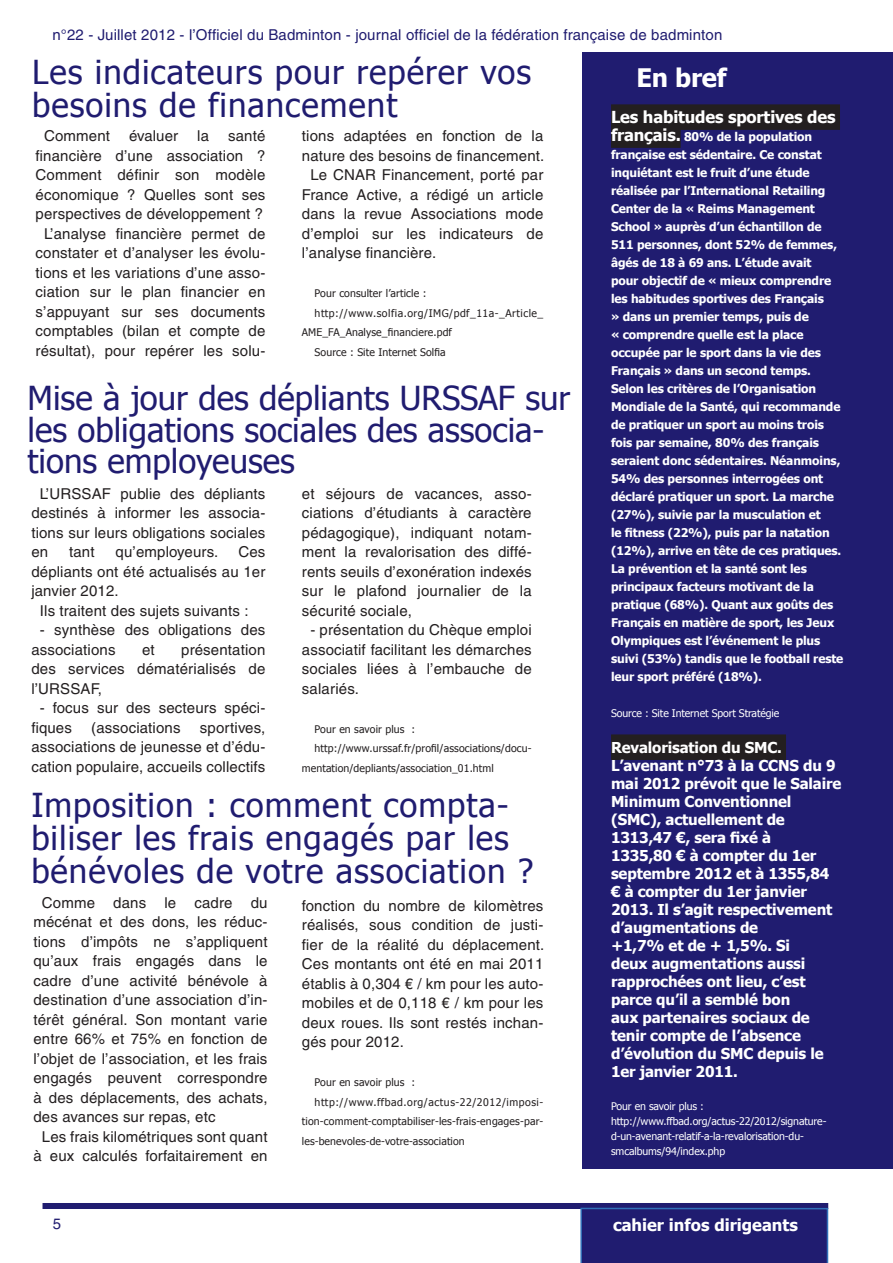
<style>
.page{position:relative;width:893px;height:1263px;background:#fff}
.page>*{position:absolute;margin:0;border:0;box-sizing:border-box;transform-origin:0 0}
.t1{font:33px/33px "Tahoma";letter-spacing:.03em;color:#201c70}
.t2{font:33px/31.5px "Tahoma";color:#201c70}
.t3{font:700 25.5px "Tahoma";letter-spacing:-.01em;color:#fff}
.t4{font:700 16.5px "Tahoma";letter-spacing:-.01em;color:#fff}
.t5{font:15px/19.5px "Helvetica";letter-spacing:.01em;color:#231f20;text-align:justify}
.t6{font:700 15px/18px "Tahoma";letter-spacing:-.01em;color:#fff}
.t7{font:15px "Helvetica";letter-spacing:.01em;color:#201c70}
.t8{font:700 12px/18px "Tahoma";letter-spacing:-.01em;color:#fff}
.t9{font:10.5px "Tahoma";letter-spacing:.01em;color:#231f20}
.t10{font:10.5px/15px "Tahoma";letter-spacing:-.01em;color:#fff}
.t11{font:10.5px "Tahoma";letter-spacing:.05em;color:#231f20}
.s1{font-size:16.5px}
</style>
<div class="page">
<div style="left:43px;top:1203px;width:785px;height:6px;background:#201c70"></div>
<div style="left:580px;top:1208px;width:248px;height:55px;background:#201c70"></div>
<div style="left:582px;top:53px;width:311px;height:1116px;background:#201c70"></div>
<div style="left:611px;top:104px;width:229px;height:26px;background:#231f20"></div>
<div style="left:611px;top:122px;width:70px;height:26px;background:#231f20"></div>
<div style="left:611px;top:734px;width:175px;height:26px;background:#231f20"></div>
<p class="t7" style="left:52px;top:26px;width:671px">n°22 - Juillet 2012 - l’Officiel du Badminton - journal officiel de la fédération française de badminton</p>
<h1 class="t1" style="left:32px;top:54px;width:500px">Les indicateurs pour repérer vos besoins de financement</h1>
<p class="t5" style="left:44px;top:126px;width:67px">Comment</p>
<p class="t5" style="left:129px;top:126px;width:51px">évaluer</p>
<p class="t5" style="left:197px;top:126px;width:13px">la</p>
<p class="t5" style="left:36px;top:126px;width:231px;text-align:right">santé<br>financière d’une association ?<br>Comment définir son modèle économique ? Quelles sont ses perspectives de développement ?<br>L’analyse financière permet de constater et d’analyser les évolu&shy;tions et les variations d’une asso&shy;ciation sur le plan financier en s’appuyant sur ses documents comptables (bilan et compte de résultat), pour repérer les solu-</p>
<p class="t5" style="left:302px;top:126px;width:243px">tions adaptées en fonction de la</p>
<p class="t5" style="left:302px;top:146px;width:244px">nature des besoins de financement.</p>
<p class="t5" style="left:310px;top:165px;width:234px">Le CNAR Financement, porté par</p>
<p class="t5" style="left:302px;top:185px;width:243px">France Active, a rédigé un article</p>
<p class="t5" style="left:302px;top:204px;width:243px">dans la revue Associations mode</p>
<p class="t5" style="left:302px;top:224px;width:243px">d’emploi sur les indicateurs de</p>
<p class="t5" style="left:302px;top:243px;width:136px">l’analyse financière.</p>
<p class="t9" style="left:315px;top:286px;width:113px">Pour consulter l’article :</p>
<p class="t11" style="left:315px;top:306px;width:230px">http://www.solfia.org/IMG/pdf_11a-_Article_</p>
<p class="t9" style="left:302px;top:325px;width:152px">AME_FA_Analyse_financiere.pdf</p>
<p class="t9" style="left:315px;top:345px;width:132px">Source : Site Internet Solfia</p>
<h1 class="t2" style="left:28px;top:381px;width:544px">Mise à jour des dépliants URSSAF sur les obligations sociales des associa&shy;tions employeuses</h1>
<p class="t5" style="left:31px;top:483px;width:236px;text-indent:9px">L’URSSAF publie des dépliants destinés à informer les associa&shy;tions sur leurs obligations sociales en</p>
<p class="t5" style="left:302px;top:483px;width:231px">et séjours de vacances, asso&shy;ciations d’étudiants à caractère pédagogique), indiquant notam&shy;ment la revalorisation des diffé&shy;rents seuils d’exonération indexés sur le plafond journalier de la sécurité sociale,</p>
<p class="t5" style="left:302px;top:620px;width:231px;text-indent:9px">- présentation du Chèque emploi associatif facilitant les démarches sociales liées à l’embauche de salariés.</p>
<p class="t9" style="left:315px;top:722px;width:102px">Pour en savoir plus :</p>
<p class="t9" style="left:315px;top:741px;width:219px">http://www.urssaf.fr/profil/associations/docu-</p>
<p class="t9" style="left:302px;top:761px;width:193px">mentation/depliants/association_01.html</p>
<h1 class="t1" style="left:31px;top:787px;width:503px">Imposition : comment compta&shy;biliser les frais engagés par les bénévoles de votre association ?</h1>
<p class="t5" style="left:42px;top:893px;width:227px">Comme dans le cadre du</p>
<p class="t5" style="left:33px;top:912px;width:236px">mécénat et des dons, les réduc-</p>
<p class="t5" style="left:33px;top:932px;width:236px">tions d’impôts ne s’appliquent</p>
<p class="t5" style="left:33px;top:951px;width:236px">qu’aux frais engagés dans le</p>
<p class="t5" style="left:33px;top:971px;width:236px">cadre d’une activité bénévole à</p>
<p class="t5" style="left:33px;top:990px;width:236px">destination d’une association d’in-</p>
<p class="t5" style="left:33px;top:1010px;width:236px">térêt général. Son montant varie</p>
<p class="t5" style="left:33px;top:1029px;width:236px">entre 66% et 75% en fonction de</p>
<p class="t5" style="left:33px;top:1049px;width:235px">l’objet de l’association, et les frais</p>
<p class="t5" style="left:33px;top:1068px;width:236px">engagés peuvent correspondre</p>
<p class="t5" style="left:33px;top:1088px;width:236px">à des déplacements, des achats,</p>
<p class="t5" style="left:33px;top:1107px;width:184px">des avances sur repas, etc</p>
<p class="t5" style="left:42px;top:1127px;width:227px">Les frais kilométriques sont quant</p>
<p class="t5" style="left:33px;top:1146px;width:236px">à eux calculés forfaitairement en</p>
<p class="t5" style="left:69px;top:542px;width:27px">tant</p>
<p class="t5" style="left:116px;top:542px;width:104px">qu’employeurs.</p>
<p class="t5" style="left:238px;top:542px;width:28px">Ces</p>
<p class="t5" style="left:31px;top:561px;width:236px">dépliants ont été actualisés au 1er</p>
<p class="t5" style="left:31px;top:581px;width:89px">janvier 2012.</p>
<p class="t5" style="left:40px;top:600px;width:210px">Ils traitent des sujets suivants :</p>
<p class="t5" style="left:31px;top:620px;width:235px;text-indent:9px">- synthèse des obligations des associations</p>
<p class="t5" style="left:31px;top:639px;width:236px;text-indent:150px">présentation des services dématérialisés de l’URSSAF,</p>
<p class="t5" style="left:31px;top:698px;width:236px;text-indent:9px">- focus sur des secteurs spéci&shy;fiques</p>
<p class="t5" style="left:142px;top:639px;width:14px">et</p>
<p class="t5" style="left:91px;top:717px;width:91px">(associations</p>
<p class="t5" style="left:31px;top:717px;width:236px;text-indent:168px">sportives, associations de jeunesse et d’édu&shy;cation populaire, accueils collectifs</p>
<p class="t5" style="left:302px;top:895px;width:244px">fonction du nombre de kilomètres réalisés, sous condition de justi&shy;fier de la réalité du déplacement.<br>Ces montants ont été en mai 2011 établis à 0,304 € / km pour les auto&shy;mobiles et de 0,118 € / km pour les deux roues. Ils sont restés inchan&shy;gés pour 2012.</p>
<p class="t9" style="left:315px;top:1075px;width:102px">Pour en savoir plus :</p>
<p class="t11" style="left:315px;top:1095px;width:230px">http://www.ffbad.org/actus-22/2012/imposi-</p>
<p class="t9" style="left:302px;top:1114px;width:243px">tion-comment-comptabiliser-les-frais-engages-par-</p>
<p class="t9" style="left:302px;top:1134px;width:164px">les-benevoles-de-votre-association</p>
<p class="t7" style="left:53px;top:1214px;width:10px">5</p>
<h2 class="t3" style="left:637px;top:60px;width:91px">En bref</h2>
<p class="t4" style="left:611px;top:106px;width:226px">Les habitudes sportives des</p>
<p class="t8" style="left:611px;top:127px;width:234px"><span class="s1">français.</span> 80% de la population française est sédentaire. Ce constat inquiétant est le fruit d’une étude réalisée par l’International Retailing Center de la « Reims Management School » auprès d’un échantillon de 511 personnes, dont 52% de femmes, âgés de 18 à 69 ans. L’étude avait<br>pour objectif de « mieux comprendre les habitudes sportives des Français<br>» dans un premier temps, puis de<br>« comprendre quelle est la place occupée par le sport dans la vie des Français » dans un second temps.<br>Selon les critères de l’Organisation Mondiale de la Santé, qui recommande de pratiquer un sport au moins trois fois par semaine, 80% des français seraient donc sédentaires. Néanmoins, 54% des personnes interrogées ont déclaré pratiquer un sport. La marche (27%), suivie par la musculation et<br>le fitness (22%), puis par la natation (12%), arrive en tête de ces pratiques.<br>La prévention et la santé sont les principaux facteurs motivant de la pratique (68%). Quant aux goûts des Français en matière de sport, les Jeux Olympiques est l’événement le plus suivi (53%) tandis que le football reste leur sport préféré (18%).</p>
<p class="t10" style="left:611px;top:705px;width:170px">Source : Site Internet Sport Stratégie</p>
<p class="t6" style="left:611px;top:738px;width:232px">Revalorisation du SMC.<br>L’avenant n°73 à la CCNS du 9 mai 2012 prévoit que le Salaire<br>Minimum Conventionnel (SMC), actuellement de<br>1313,47 €, sera fixé à<br>1335,80 € à compter du 1er septembre 2012 et à 1355,84 € à compter du 1er janvier<br>2013. Il s’agit respectivement d’augmentations de<br>+1,7% et de + 1,5%. Si<br>deux augmentations aussi rapprochées ont lieu, c’est parce qu’il a semblé bon<br>aux partenaires sociaux de tenir compte de l’absence d’évolution du SMC depuis le<br>1er janvier 2011.</p>
<p class="t10" style="left:611px;top:1098px;width:217px">Pour en savoir plus : http://www.ffbad.org/actus-22/2012/signature&shy;d-un-avenant-relatif-a-la-revalorisation-du&shy;smcalbums/94/index.php</p>
<p class="t4" style="left:613px;top:1214px;width:186px">cahier infos dirigeants</p>
</div>
